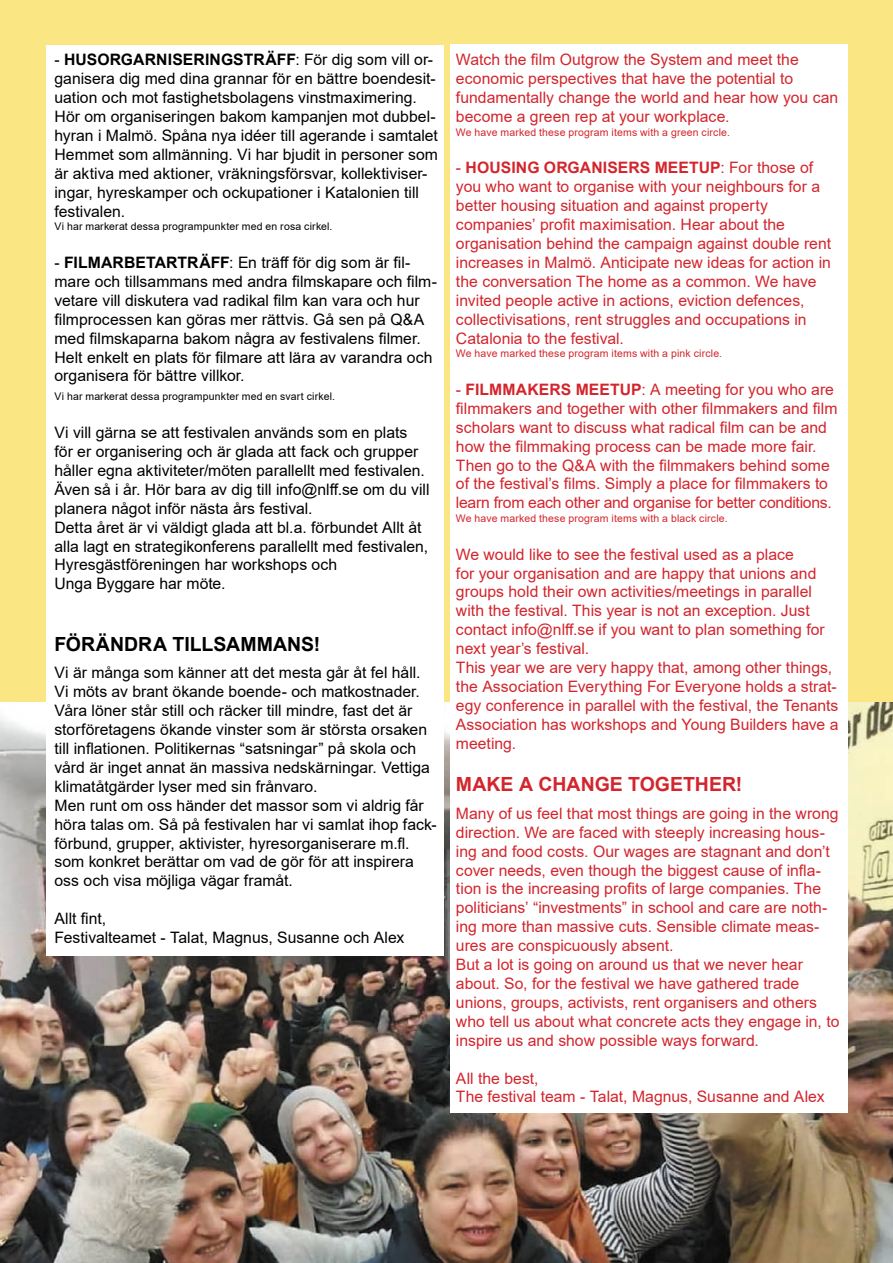
<style>
.page{position:relative;width:893px;height:1263px;background:#fae682}
.page>*{position:absolute;margin:0;border:0;box-sizing:border-box;transform-origin:0 0}
.t1{font:700 19.5px "Arial";color:#d3252c}
.t2{font:700 19.5px "Arial";color:#000}
.t3{font:15.75px/18.9px "Arial";color:#d3252c}
.t4{font:15.75px/18.9px "Arial";color:#000}
.t5{font:10.5px "Arial";letter-spacing:.015em;color:#d3252c}
.t6{font:10.5px "Arial";letter-spacing:.015em;color:#000}
.s1{font-weight:700}
</style>
<div class="page">
<img style="left:0;top:703px;width:893px;height:560px">
<div style="left:450px;top:45px;width:398px;height:1068px;background:#fff"></div>
<div style="left:46px;top:45px;width:397px;height:910px;background:#fff"></div>
<p class="t4" style="left:54px;top:50px;width:385px">- <span class="s1">HUSORGARNISERINGSTRÄFF</span>: För dig som vill or&shy;ganisera dig med dina grannar för en bättre boendesit&shy;uation och mot fastighetsbolagens vinstmaximering.<br>Hör om organiseringen bakom kampanjen mot dubbel&shy;hyran i Malmö. Spåna nya idéer till agerande i samtalet Hemmet som allmänning. Vi har bjudit in personer som är aktiva med aktioner, vräkningsförsvar, kollektiviser&shy;ingar, hyreskamper och ockupationer i Katalonien till festivalen.</p>
<p class="t6" style="left:54px;top:219px;width:280px">Vi har markerat dessa programpunkter med en rosa cirkel.</p>
<p class="t4" style="left:54px;top:253px;width:384px">- <span class="s1">FILMARBETARTRÄFF</span>: En träff för dig som är fil&shy;mare och tillsammans med andra filmskapare och film&shy;vetare vill diskutera vad radikal film kan vara och hur filmprocessen kan göras mer rättvis. Gå sen på Q&amp;A med filmskaparna bakom några av festivalens filmer.<br>Helt enkelt en plats för filmare att lära av varandra och organisera för bättre villkor.</p>
<p class="t6" style="left:54px;top:389px;width:282px">Vi har markerat dessa programpunkter med en svart cirkel.</p>
<p class="t4" style="left:54px;top:423px;width:377px">Vi vill gärna se att festivalen används som en plats för er organisering och är glada att fack och grupper håller egna aktiviteter/möten parallellt med festivalen.<br>Även så i år. Hör bara av dig till info@nlff.se om du vill planera något inför nästa års festival.</p>
<p class="t4" style="left:54px;top:517px;width:375px">Detta året är vi väldigt glada att bl.a. förbundet Allt åt alla lagt en strategikonferens parallellt med festivalen,<br>Hyresgästföreningen har workshops och</p>
<p class="t4" style="left:54px;top:574px;width:173px">Unga Byggare har möte.</p>
<p class="t2" style="left:54px;top:630px;width:267px">FÖRÄNDRA TILLSAMMANS!</p>
<p class="t4" style="left:54px;top:663px;width:377px">Vi är många som känner att det mesta går åt fel håll.<br>Vi möts av brant ökande boende- och matkostnader.<br>Våra löner står still och räcker till mindre, fast det är storföretagens ökande vinster som är största orsaken till inflationen. Politikernas “satsningar” på skola och vård är inget annat än massiva nedskärningar. Vettiga klimatåtgärder lyser med sin frånvaro.</p>
<p class="t4" style="left:54px;top:796px;width:384px">Men runt om oss händer det massor som vi aldrig får höra talas om. Så på festivalen har vi samlat ihop fack&shy;förbund, grupper, aktivister, hyresorganiserare m.fl. som konkret berättar om vad de gör för att inspirera oss och visa möjliga vägar framåt.</p>
<p class="t4" style="left:54px;top:909px;width:53px">Allt fint,</p>
<p class="t4" style="left:54px;top:928px;width:351px">Festivalteamet - Talat, Magnus, Susanne och Alex</p>
<p class="t3" style="left:456px;top:50px;width:344px">Watch the film Outgrow the System and meet the</p>
<p class="t3" style="left:456px;top:69px;width:339px">economic perspectives that have the potential to</p>
<p class="t3" style="left:456px;top:88px;width:384px">fundamentally change the world and hear how you can become a green rep at your workplace.</p>
<p class="t5" style="left:456px;top:125px;width:275px">We have marked these program items with a green circle.</p>
<p class="t3" style="left:456px;top:158px;width:366px">- <span class="s1">HOUSING ORGANISERS MEETUP</span>: For those of you who want to organise with your neighbours for a better housing situation and against property</p>
<p class="t3" style="left:456px;top:215px;width:331px">companies’ profit maximisation. Hear about the</p>
<p class="t3" style="left:456px;top:234px;width:377px">organisation behind the campaign against double rent increases in Malmö. Anticipate new ideas for action in the conversation The home as a common. We have invited people active in actions, eviction defences, collectivisations, rent struggles and occupations in Catalonia to the festival.</p>
<p class="t5" style="left:456px;top:346px;width:268px">We have marked these program items with a pink circle.</p>
<p class="t3" style="left:456px;top:380px;width:383px">- <span class="s1">FILMMAKERS MEETUP</span>: A meeting for you who are filmmakers and together with other filmmakers and film scholars want to discuss what radical film can be and how the filmmaking process can be made more fair.<br>Then go to the Q&amp;A with the filmmakers behind some of the festival’s films. Simply a place for filmmakers to learn from each other and organise for better conditions.</p>
<p class="t5" style="left:456px;top:511px;width:273px">We have marked these program items with a black circle.</p>
<p class="t3" style="left:456px;top:544px;width:370px">We would like to see the festival used as a place<br>for your organisation and are happy that unions and groups hold their own activities/meetings in parallel with the festival. This year is not an exception. Just contact info@nlff.se if you want to plan something for next year’s festival.</p>
<p class="t3" style="left:456px;top:658px;width:384px">This year we are very happy that, among other things, the Association Everything For Everyone holds a strat&shy;egy conference in parallel with the festival, the Tenants Association has workshops and Young Builders have a meeting.</p>
<p class="t1" style="left:456px;top:770px;width:288px">MAKE A CHANGE TOGETHER!</p>
<p class="t3" style="left:456px;top:804px;width:384px">Many of us feel that most things are going in the wrong direction. We are faced with steeply increasing hous&shy;ing and food costs. Our wages are stagnant and don’t cover needs, even though the biggest cause of infla&shy;tion is the increasing profits of large companies. The politicians’ “investments” in school and care are noth&shy;ing more than massive cuts. Sensible climate meas&shy;ures are conspicuously absent.</p>
<p class="t3" style="left:456px;top:955px;width:385px">But a lot is going on around us that we never hear about. So, for the festival we have gathered trade unions, groups, activists, rent organisers and others who tell us about what concrete acts they engage in, to inspire us and show possible ways forward.</p>
<p class="t3" style="left:456px;top:1068px;width:84px">All the best,</p>
<p class="t3" style="left:456px;top:1087px;width:370px">The festival team - Talat, Magnus, Susanne and Alex</p>
</div>
